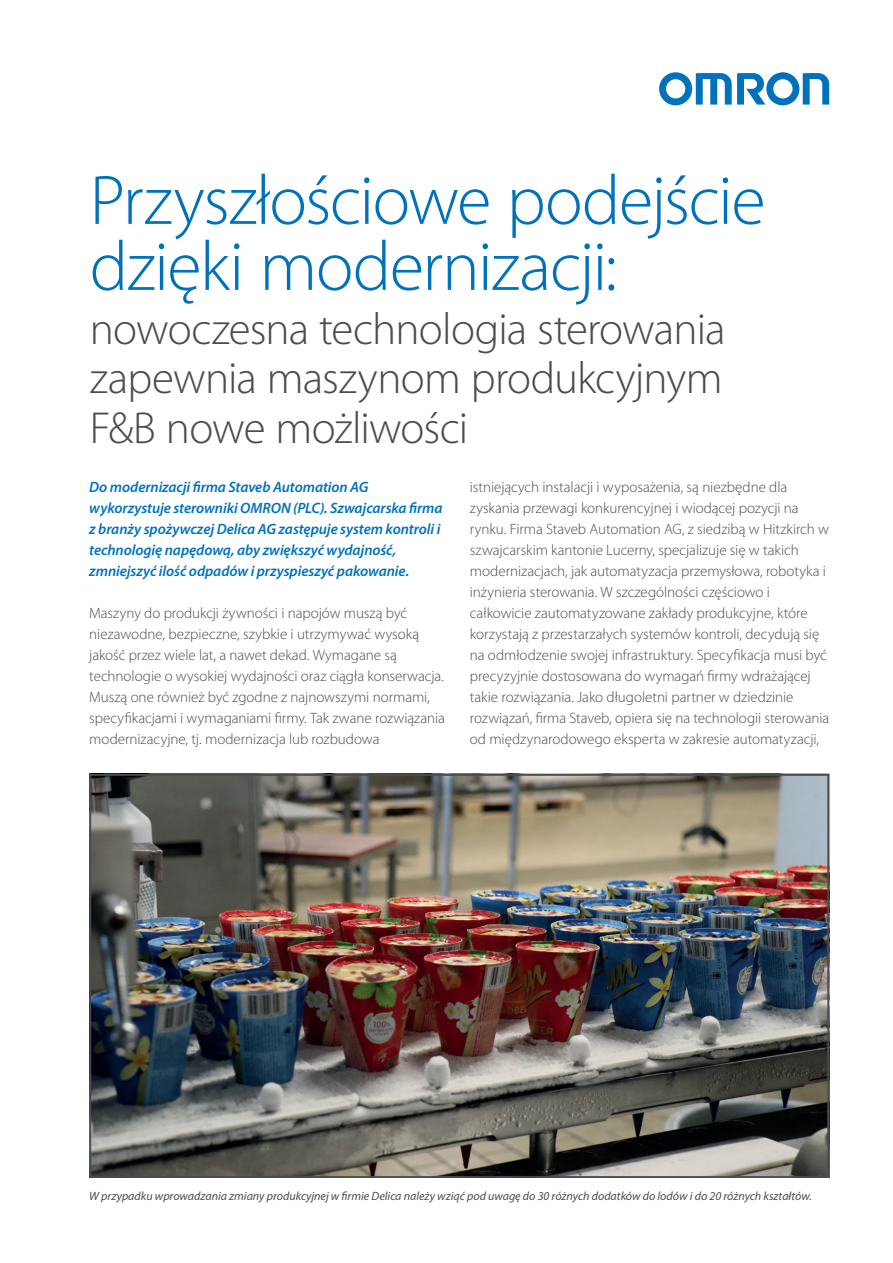
<style>
.page{position:relative;width:893px;height:1263px;background:#fff}
.page>*{position:absolute;margin:0;border:0;box-sizing:border-box;transform-origin:0 0}
.t1{font:300 70.5px/66px "Myriad Pro";letter-spacing:-.02em;color:#0072bc}
.t2{font:300 45px/49.5px "Myriad Pro";letter-spacing:-.02em;color:#4b4c4d;text-align:justify}
.t3{font:300 15px/21px "Myriad Pro";color:#4b4c4d}
.t4{font:italic 600 15px/21px "Myriad Pro";letter-spacing:-.005em;color:#0072bc}
.t5{font:italic 12px "Myriad Pro";color:#4b4c4d}
</style>
<div class="page">
<svg style="left:659px;top:72px;width:170px;height:33px"></svg>
<img style="left:92px;top:777px;width:734px;height:398px">
<div style="left:89px;top:774px;width:740px;height:404px;border:2px solid #4b4c4d"></div>
<h1 class="t1" style="left:90px;top:169px;width:677px">Przyszłościowe podejście dzięki modernizacji:</h1>
<h2 class="t2" style="left:90px;top:305px;width:637px">nowoczesna technologia sterowania zapewnia maszynom produkcyjnym F&amp;B nowe możliwości</h2>
<p class="t4" style="left:89px;top:476px;width:355px">Do modernizacji firma Staveb Automation AG wykorzystuje sterowniki OMRON (PLC). Szwajcarska firma z branży spożywczej Delica AG zastępuje system kontroli i technologię napędową, aby zwiększyć wydajność, zmniejszyć ilość odpadów i przyspieszyć pakowanie.</p>
<p class="t3" style="left:89px;top:602px;width:357px">Maszyny do produkcji żywności i napojów muszą być niezawodne, bezpieczne, szybkie i utrzymywać wysoką jakość przez wiele lat, a nawet dekad. Wymagane są technologie o wysokiej wydajności oraz ciągła konserwacja.<br>Muszą one również być zgodne z najnowszymi normami, specyfikacjami i wymaganiami firmy. Tak zwane rozwiązania modernizacyjne, tj. modernizacja lub rozbudowa</p>
<p class="t3" style="left:470px;top:476px;width:361px">istniejących instalacji i wyposażenia, są niezbędne dla zyskania przewagi konkurencyjnej i wiodącej pozycji na rynku. Firma Staveb Automation AG, z siedzibą w Hitzkirch w szwajcarskim kantonie Lucerny, specjalizuje się w takich modernizacjach, jak automatyzacja przemysłowa, robotyka i inżynieria sterowania. W szczególności częściowo i całkowicie zautomatyzowane zakłady produkcyjne, które korzystają z przestarzałych systemów kontroli, decydują się na odmłodzenie swojej infrastruktury. Specyfikacja musi być precyzyjnie dostosowana do wymagań firmy wdrażającej takie rozwiązania. Jako długoletni partner w dziedzinie rozwiązań, firma Staveb, opiera się na technologii sterowania od międzynarodowego eksperta w zakresie automatyzacji,</p>
<p class="t5" style="left:89px;top:1188px;width:724px">W przypadku wprowadzania zmiany produkcyjnej w firmie Delica należy wziąć pod uwagę do 30 różnych dodatków do lodów i do 20 różnych kształtów.</p>
</div>
